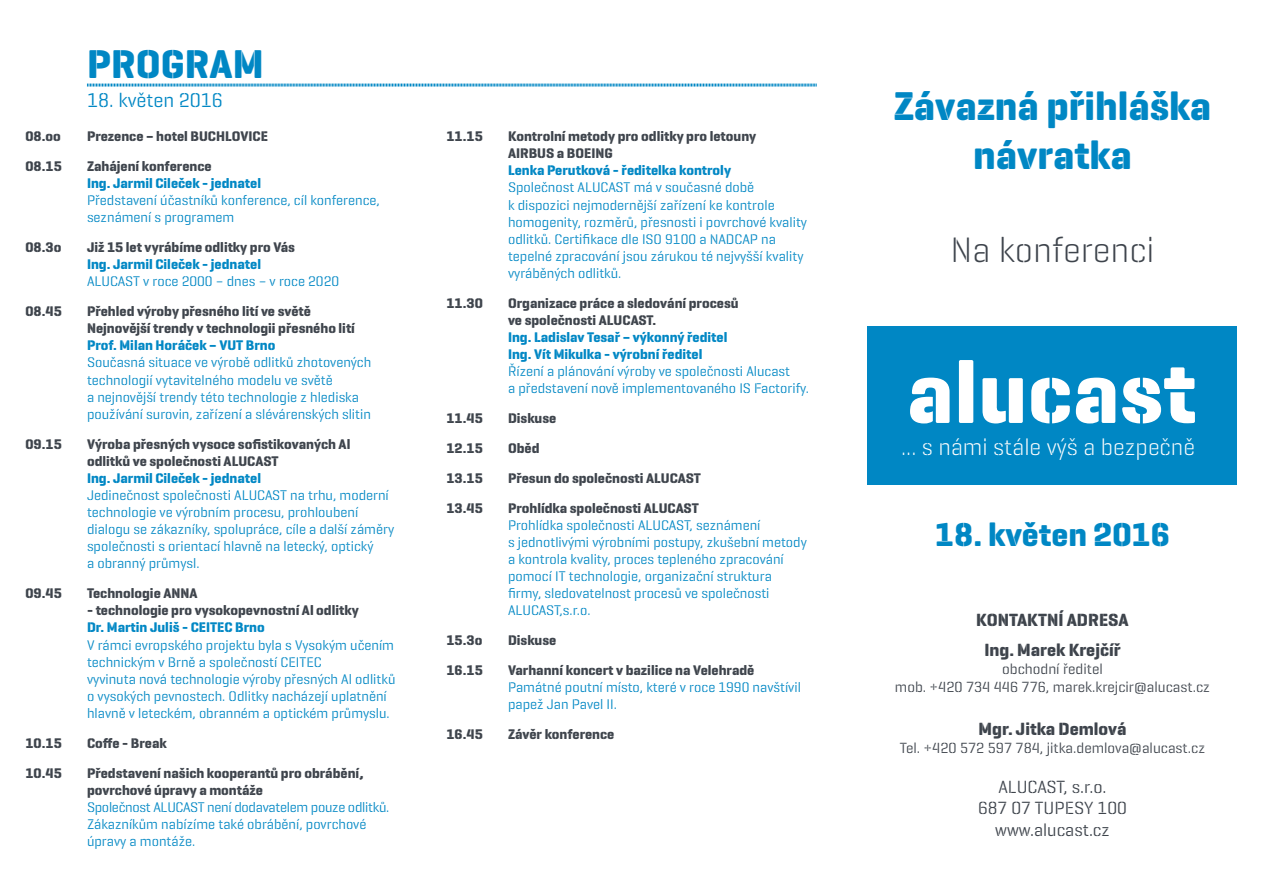
<style>
.page{position:relative;width:1263px;height:893px;background:#fff}
.page>*{position:absolute;margin:0;border:0;box-sizing:border-box;transform-origin:0 0}
.t1{font:700 40.95px/49.1px "Geogrotesque Stencil A";color:#0087c4;text-align:center}
.t2{font:36px "Geogrotesque Stencil B Lg";color:#3e444c}
.t3{font:700 33.75px "Geogrotesque Stencil A";color:#0087c4}
.t4{font:23.7px "Geogrotesque Stencil B Lg";color:#fff}
.t5{font:20.4px "Geogrotesque Stencil B";color:#0087c4}
.t6{font:700 18px/30.2px "Geogrotesque Stencil A";color:#3e444c;text-align:center}
.t7{font:18px/21.6px "Geogrotesque Stencil B";color:#3e444c;text-align:center}
.t8{font:15px/18px "Geogrotesque Stencil B";color:#3e444c;text-align:center}
.t9{font:14.25px/17.1px "Geogrotesque Stencil B";color:#0087c4}
.t10{font:700 14.25px/17.1px "Geogrotesque Stencil A";color:#3e444c}
.t11{font:700 14.25px/17.1px "Geogrotesque Stencil A";color:#0087c4}
</style>
<div class="page">
<svg style="left:87px;top:83px;width:730px;height:4px;background:#7fc2e0"></svg>
<div style="left:867px;top:326px;width:370px;height:159px;background:#0087c4"></div>
<div style="left:959px;top:360px;width:14px;height:63px;background:#fff;border-radius:2px"></div>
<svg style="left:982px;top:378px;width:41px;height:45px"></svg>
<svg style="left:1031px;top:378px;width:39px;height:45px"></svg>
<svg style="left:1076px;top:378px;width:39px;height:45px"></svg>
<svg style="left:910px;top:378px;width:39px;height:45px"></svg>
<svg style="left:1122px;top:367px;width:73px;height:56px"></svg>
<h1 class="t1" style="left:87px;top:39px;width:178px">PROGRAM</h1>
<h3 class="t5" style="left:87px;top:88px;width:137px">18. květen 2016</h3>
<p class="t10" style="left:26px;top:128px;width:37px">08.oo</p>
<p class="t10" style="left:87px;top:128px;width:182px">Prezence – hotel BUCHLOVICE</p>
<p class="t10" style="left:26px;top:157px;width:38px">08.15</p>
<p class="t10" style="left:87px;top:157px;width:126px">Zahájení konference</p>
<p class="t11" style="left:87px;top:175px;width:176px">Ing. Jarmil Cileček - jednatel</p>
<p class="t9" style="left:87px;top:191px;width:294px">Představení účastníků konference, cíl konference, seznámení s programem</p>
<p class="t10" style="left:26px;top:239px;width:37px">08.3o</p>
<p class="t10" style="left:87px;top:239px;width:210px">Již 15 let vyrábíme odlitky pro Vás</p>
<p class="t11" style="left:87px;top:256px;width:176px">Ing. Jarmil Cileček - jednatel</p>
<p class="t9" style="left:87px;top:272px;width:254px">ALUCAST v roce 2000 – dnes – v roce 2020</p>
<p class="t10" style="left:26px;top:303px;width:38px">08.45</p>
<p class="t10" style="left:87px;top:303px;width:269px">Přehled výroby přesného lití ve světě<br>Nejnovější trendy v technologii přesného lití</p>
<p class="t11" style="left:87px;top:337px;width:190px">Prof. Milan Horáček – VUT Brno</p>
<p class="t9" style="left:87px;top:354px;width:286px">Současná situace ve výrobě odlitků zhotovených technologií vytavitelného modelu ve světě<br>a nejnovější trendy této technologie z hlediska používání surovin, zařízení a slévárenských slitin</p>
<p class="t10" style="left:26px;top:435px;width:38px">09.15</p>
<p class="t10" style="left:87px;top:435px;width:265px">Výroba přesných vysoce sofistikovaných Al odlitků ve společnosti ALUCAST</p>
<p class="t11" style="left:87px;top:469px;width:176px">Ing. Jarmil Cileček - jednatel</p>
<p class="t9" style="left:87px;top:486px;width:309px">Jedinečnost společnosti ALUCAST na trhu, moderní technologie ve výrobním procesu, prohloubení dialogu se zákazníky, spolupráce, cíle a další záměry společnosti s orientací hlavně na letecký, optický<br>a obranný průmysl.</p>
<p class="t10" style="left:26px;top:585px;width:38px">09.45</p>
<p class="t10" style="left:87px;top:585px;width:112px">Technologie ANNA</p>
<p class="t10" style="left:87px;top:602px;width:273px">- technologie pro vysokopevnostní Al odlitky</p>
<p class="t11" style="left:87px;top:619px;width:179px">Dr. Martin Juliš - CEITEC Brno</p>
<p class="t9" style="left:87px;top:636px;width:310px">V rámci evropského projektu byla s Vysokým učením technickým v Brně a společností CEITEC<br>vyvinuta nová technologie výroby přesných Al odlitků o vysokých pevnostech. Odlitky nacházejí uplatnění hlavně v leteckém, obranném a optickém průmyslu.</p>
<p class="t10" style="left:26px;top:734px;width:38px">10.15</p>
<p class="t10" style="left:87px;top:734px;width:81px">Coffe - Break</p>
<p class="t10" style="left:26px;top:764px;width:38px">10.45</p>
<p class="t10" style="left:87px;top:764px;width:278px">Představení našich kooperantů pro obrábění, povrchové úpravy a montáže</p>
<p class="t9" style="left:87px;top:798px;width:304px">Společnost ALUCAST není dodavatelem pouze odlitků.<br>Zákazníkům nabízíme také obrábění, povrchové úpravy a montáže.</p>
<p class="t10" style="left:446px;top:128px;width:38px">11.15</p>
<p class="t10" style="left:508px;top:128px;width:250px">Kontrolní metody pro odlitky pro letouny<br>AIRBUS a BOEING</p>
<p class="t11" style="left:508px;top:162px;width:224px">Lenka Perutková - ředitelka kontroly</p>
<p class="t9" style="left:508px;top:179px;width:301px">Společnost ALUCAST má v současné době<br>k dispozici nejmodernější zařízení ke kontrole homogenity, rozměrů, přesnosti i povrchové kvality odlitků. Certifikace dle ISO 9100 a NADCAP na tepelné zpracování jsou zárukou té nejvyšší kvality vyráběných odlitků.</p>
<p class="t10" style="left:446px;top:294px;width:38px">11.30</p>
<p class="t10" style="left:508px;top:294px;width:232px">Organizace práce a sledování procesů ve společnosti ALUCAST.</p>
<p class="t11" style="left:508px;top:328px;width:221px">Ing. Ladislav Tesař – výkonný ředitel<br>Ing. Vít Mikulka - výrobní ředitel</p>
<p class="t9" style="left:508px;top:362px;width:302px">Řízení a plánování výroby ve společnosti Alucast<br>a představení nově implementovaného IS Factorify.</p>
<p class="t10" style="left:446px;top:410px;width:38px">11.45</p>
<p class="t10" style="left:508px;top:410px;width:50px">Diskuse</p>
<p class="t10" style="left:446px;top:440px;width:38px">12.15</p>
<p class="t10" style="left:508px;top:440px;width:33px">Oběd</p>
<p class="t10" style="left:446px;top:469px;width:38px">13.15</p>
<p class="t10" style="left:508px;top:469px;width:195px">Přesun do společnosti ALUCAST</p>
<p class="t10" style="left:446px;top:499px;width:38px">13.45</p>
<p class="t10" style="left:508px;top:499px;width:192px">Prohlídka společnosti ALUCAST</p>
<p class="t9" style="left:508px;top:516px;width:300px">Prohlídka společnosti ALUCAST, seznámení<br>s jednotlivými výrobními postupy, zkušební metody a kontrola kvality, proces tepleného zpracování pomocí IT technologie, organizační struktura firmy, sledovatelnost procesů ve společnosti ALUCAST,s.r.o.</p>
<p class="t10" style="left:446px;top:632px;width:37px">15.3o</p>
<p class="t10" style="left:508px;top:632px;width:50px">Diskuse</p>
<p class="t10" style="left:446px;top:662px;width:38px">16.15</p>
<p class="t10" style="left:508px;top:662px;width:248px">Varhanní koncert v bazilice na Velehradě</p>
<p class="t9" style="left:508px;top:678px;width:294px">Památné poutní místo, které v roce 1990 navštívil papež Jan Pavel II.</p>
<p class="t10" style="left:446px;top:726px;width:38px">16.45</p>
<p class="t10" style="left:508px;top:726px;width:108px">Závěr konference</p>
<h1 class="t1" style="left:894px;top:81px;width:319px">Závazná přihláška návratka</h1>
<h2 class="t2" style="left:950px;top:228px;width:205px">Na konferenci</h2>
<h3 class="t4" style="left:901px;top:432px;width:295px">... s námi stále výš a bezpečně</h3>
<h3 class="t3" style="left:935px;top:514px;width:237px">18. květen 2016</h3>
<p class="t6" style="left:976px;top:605px;width:154px">KONTAKTNÍ ADRESA<br>Ing. Marek Krejčíř</p>
<p class="t8" style="left:895px;top:659px;width:317px">obchodní ředitel<br>mob. +420 734 446 776, marek.krejcir@alucast.cz</p>
<p class="t6" style="left:978px;top:714px;width:149px">Mgr. Jitka Demlová</p>
<p class="t8" style="left:900px;top:739px;width:307px">Tel. +420 572 597 784, jitka.demlova@alucast.cz</p>
<p class="t7" style="left:978px;top:775px;width:150px">ALUCAST, s.r.o.<br>687 07 TUPESY 100 www.alucast.cz</p>
</div>
